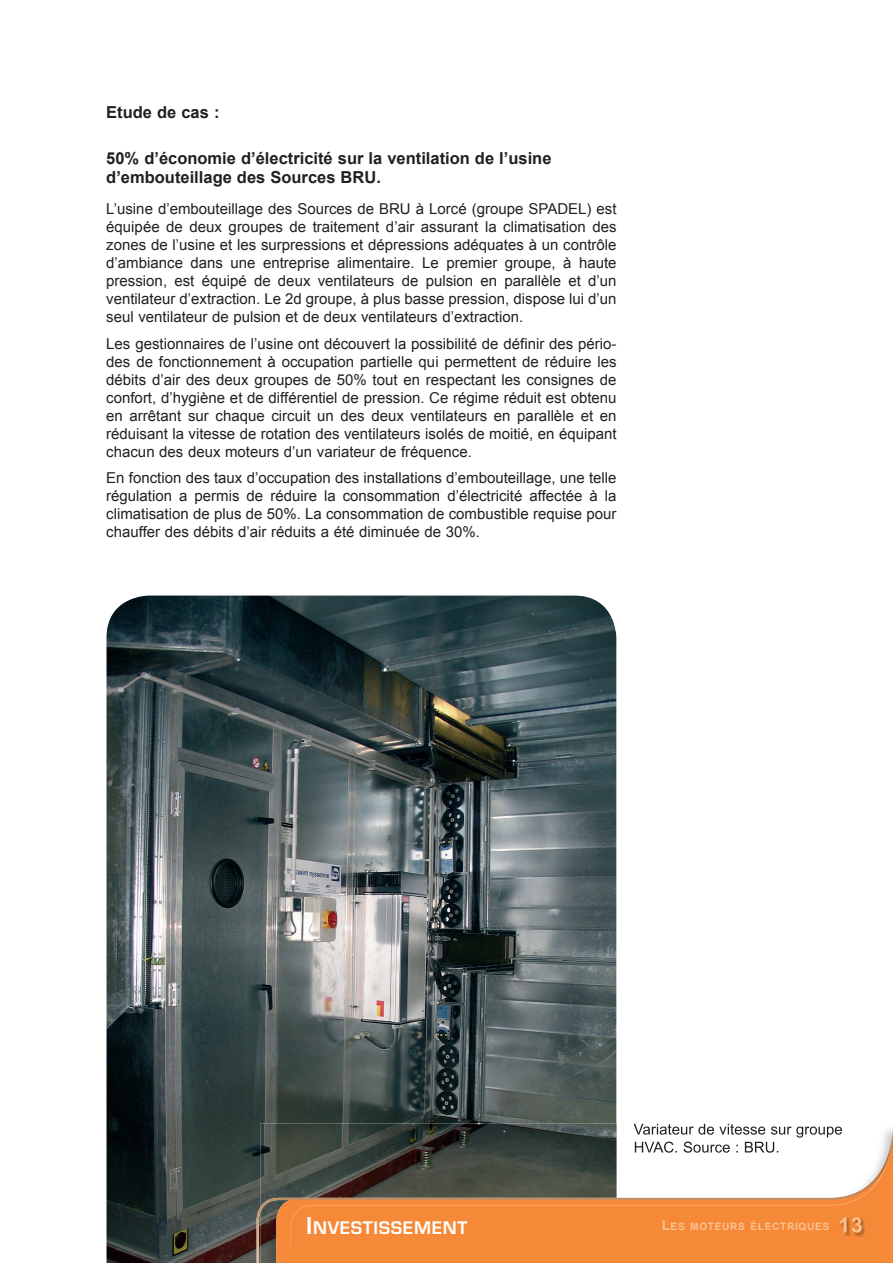
<style>
.page{position:relative;width:893px;height:1263px;background:#fff}
.page>*{position:absolute;margin:0;border:0;box-sizing:border-box;transform-origin:0 0}
.t1{font:600 16.8px "Eurostile";letter-spacing:.04em;color:#fff}
.t2{font:700 16.5px/19.8px "Arial";color:#231f20}
.t3{font:15px/18px "Arial";color:#231f20;text-align:justify}
.t4{font:700 10.2px "Arial";letter-spacing:.065em;color:#fbc191}
.s1{font-size:22.5px}
.s2{font-size:13.5px}
</style>
<div class="page">
<img style="left:106px;top:595px;width:511px;height:668px">
<img style="left:260px;top:1123px;width:357px;height:10px">
<img style="left:634px;top:1124px;width:206px;height:3px">
<svg style="left:276px;top:1127px;width:566px;height:6px"></svg>
<svg style="left:257px;top:1133px;width:636px;height:130px"></svg>
<svg style="left:290px;top:1155px;width:600px;height:108px"></svg>
<img style="left:884px;top:1129px;width:9px;height:40px">
<img style="left:839px;top:1216px;width:27px;height:22px">
<img style="left:840px;top:1217px;width:22px;height:15px">
<div style="left:663px;top:1220px;width:166px;height:10px;background:#f58938"></div>
<p class="t2" style="left:106px;top:103px;width:115px">Etude de cas :</p>
<p class="t2" style="left:106px;top:148px;width:447px">50% d’économie d’électricité sur la ventilation de l’usine d’embouteillage des Sources BRU.</p>
<p class="t3" style="left:106px;top:200px;width:512px">L’usine d’embouteillage des Sources de BRU à Lorcé (groupe SPADEL) est équipée de deux groupes de traitement d’air assurant la climatisation des zones de l’usine et les surpressions et dépressions adéquates à un contrôle d’ambiance dans une entreprise alimentaire. Le premier groupe, à haute pression, est équipé de deux ventilateurs de pulsion en parallèle et d’un ventilateur d’extraction. Le 2d groupe, à plus basse pression, dispose lui d’un seul ventilateur de pulsion et de deux ventilateurs d’extraction.</p>
<p class="t3" style="left:106px;top:335px;width:512px">Les gestionnaires de l’usine ont découvert la possibilité de définir des pério&shy;des de fonctionnement à occupation partielle qui permettent de réduire les débits d’air des deux groupes de 50% tout en respectant les consignes de confort, d’hygiène et de différentiel de pression. Ce régime réduit est obtenu en arrêtant sur chaque circuit un des deux ventilateurs en parallèle et en réduisant la vitesse de rotation des ventilateurs isolés de moitié, en équipant chacun des deux moteurs d’un variateur de fréquence.</p>
<p class="t3" style="left:106px;top:469px;width:512px">En fonction des taux d’occupation des installations d’embouteillage, une telle régulation a permis de réduire la consommation d’électricité affectée à la climatisation de plus de 50%. La consommation de combustible requise pour chauffer des débits d’air réduits a été diminuée de 30%.</p>
<p class="t1" style="left:306px;top:1217px;width:163px"><span class="s1">I</span>NVESTISSEMENT</p>
<p class="t4" style="left:662px;top:1219px;width:169px"><span class="s2">L</span>ES MOTEURS ÉLECTRIQUES</p>
</div>
